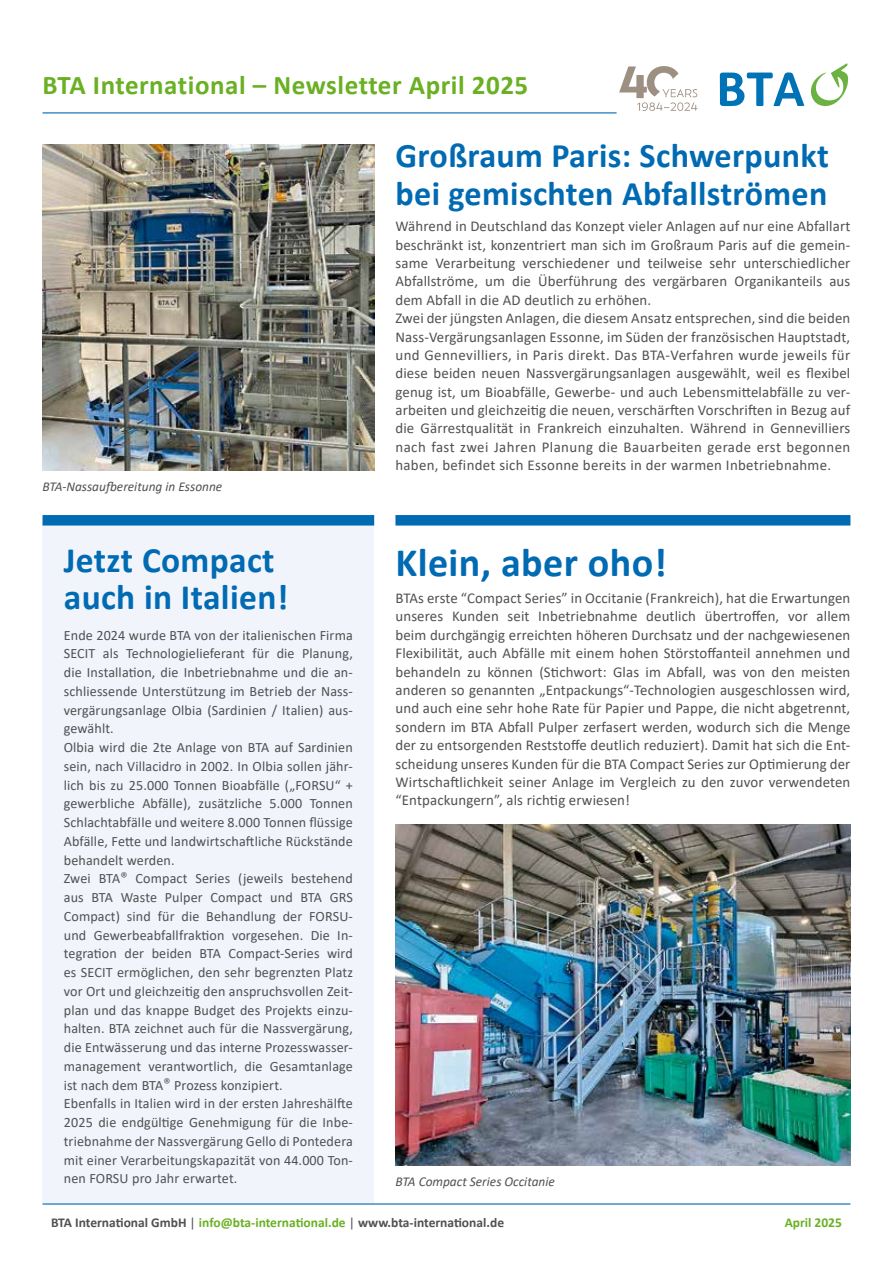
<style>
.page{position:relative;width:893px;height:1263px;background:#fff}
.page>*{position:absolute;margin:0;border:0;box-sizing:border-box;transform-origin:0 0}
.t1{font:700 40.5px "Calibri";letter-spacing:.01em;color:#006ab3}
.t2{font:700 35.85px/37.5px "Calibri";letter-spacing:.01em;color:#006ab3}
.t3{font:700 34.5px/37.5px "Calibri";letter-spacing:.01em;color:#006ab3}
.t4{font:700 27px "Calibri";letter-spacing:.02em;color:#6ab023}
.t5{font:15px/18.3px "Calibri";letter-spacing:.01em;color:#505153}
.t6{font:14.25px/18.8px "Calibri";letter-spacing:.01em;color:#505153}
.t7{font:700 13.5px "Calibri";color:#505153}
.t8{font:italic 13.5px "Calibri";color:#505153}
.t9{font:700 13.5px "Calibri";color:#6ab023}
.s1{font-weight:400}
.s2{color:#6ab023}
</style>
<div class="page">
<div style="left:43px;top:519px;width:331px;height:684px;background:#f1f4fa"></div>
<div style="left:395px;top:515px;width:455px;height:10px;background:#006ab3"></div>
<img style="left:43px;top:145px;width:331px;height:325px">
<hr style="left:43px;top:1203px;width:807px;height:1px;background:#006ab3">
<img style="left:395px;top:825px;width:455px;height:340px">
<hr style="left:43px;top:112px;width:574px;height:1px;background:#006ab3">
<svg style="left:720px;top:63px;width:128px;height:44px"></svg>
<svg style="left:619px;top:66px;width:78px;height:45px"></svg>
<div style="left:43px;top:515px;width:331px;height:10px;background:#006ab3"></div>
<h3 class="t4" style="left:43px;top:66px;width:487px">BTA International – Newsletter April 2025</h3>
<h3 class="t3" style="left:395px;top:137px;width:435px">Großraum Paris: Schwerpunkt bei gemischten Abfallströmen</h3>
<p class="t8" style="left:43px;top:477px;width:181px">BTA-Nassaufbereitung in Essonne</p>
<p class="t5" style="left:395px;top:217px;width:456px">Während in Deutschland das Konzept vieler Anlagen auf nur eine Abfallart beschränkt ist, konzentriert man sich im Großraum Paris auf die gemein&shy;same Verarbeitung verschiedener und teilweise sehr unterschiedlicher Abfallströme, um die Überführung des vergärbaren Organikanteils aus dem Abfall in die AD deutlich zu erhöhen.<br>Zwei der jüngsten Anlagen, die diesem Ansatz entsprechen, sind die beiden Nass-Vergärungsanlagen Essonne, im Süden der französischen Hauptstadt, und Gennevilliers, in Paris direkt. Das BTA-Verfahren wurde jeweils für diese beiden neuen Nassvergärungsanlagen ausgewählt, weil es flexibel genug ist, um Bioabfälle, Gewerbe- und auch Lebensmittelabfälle zu ver&shy;arbeiten und gleichzeitig die neuen, verschärften Vorschriften in Bezug auf die Gärrestqualität in Frankreich einzuhalten. Während in Gennevilliers nach fast zwei Jahren Planung die Bauarbeiten gerade erst begonnen haben, befindet sich Essonne bereits in der warmen Inbetriebnahme.</p>
<h1 class="t1" style="left:395px;top:533px;width:273px">Klein, aber oho!</h1>
<p class="t5" style="left:395px;top:589px;width:456px;text-align:justify">BTAs erste “Compact Series” in Occitanie (Frankreich), hat die Erwartungen unseres Kunden seit Inbetriebnahme deutlich übertroffen, vor allem beim durchgängig erreichten höheren Durchsatz und der nachgewiesenen Flexibilität, auch Abfälle mit einem hohen Störstoffanteil annehmen und behandeln zu können (Stichwort: Glas im Abfall, was von den meisten anderen so genannten „Entpackungs“-Technologien ausgeschlossen wird, und auch eine sehr hohe Rate für Papier und Pappe, die nicht abgetrennt, sondern im BTA Abfall Pulper zerfasert werden, wodurch sich die Menge der zu entsorgenden Reststoffe deutlich reduziert). Damit hat sich die Ent&shy;scheidung unseres Kunden für die BTA Compact Series zur Optimierung der Wirtschaftlichkeit seiner Anlage im Vergleich zu den zuvor verwendeten “Entpackungern”, als richtig erwiesen!</p>
<h2 class="t2" style="left:64px;top:541px;width:226px">Jetzt Compact auch in Italien!</h2>
<p class="t6" style="left:64px;top:625px;width:291px">Ende 2024 wurde BTA von der italienischen Firma SECIT als Technologielieferant für die Planung, die Installation, die Inbetriebnahme und die an&shy;schliessende Unterstützung im Betrieb der Nass&shy;vergärungsanlage Olbia (Sardinien / Italien) aus&shy;gewählt.<br>Olbia wird die 2te Anlage von BTA auf Sardinien sein, nach Villacidro in 2002. In Olbia sollen jähr&shy;lich bis zu 25.000 Tonnen Bioabfälle („FORSU“ + gewerbliche Abfälle), zusätzliche 5.000 Tonnen Schlachtabfälle und weitere 8.000 Tonnen flüssige Abfälle, Fette und landwirtschaftliche Rückstände behandelt werden.<br>Zwei BTA® Compact Series (jeweils bestehend aus BTA Waste Pulper Compact und BTA GRS Compact) sind für die Behandlung der FORSU&shy;und Gewerbeabfallfraktion vorgesehen. Die In&shy;tegration der beiden BTA Compact-Series wird es SECIT ermöglichen, den sehr begrenzten Platz vor Ort und gleichzeitig den anspruchsvollen Zeit&shy;plan und das knappe Budget des Projekts einzu&shy;halten. BTA zeichnet auch für die Nassvergärung, die Entwässerung und das interne Prozesswasser&shy;management verantwortlich, die Gesamtanlage ist nach dem BTA® Prozess konzipiert.<br>Ebenfalls in Italien wird in der ersten Jahreshälfte 2025 die endgültige Genehmigung für die Inbe&shy;triebnahme der Nassvergärung Gello di Pontedera mit einer Verarbeitungskapazität von 44.000 Ton&shy;nen FORSU pro Jahr erwartet.</p>
<p class="t8" style="left:395px;top:1172px;width:161px">BTA Compact Series Occitanie</p>
<p class="t7" style="left:51px;top:1213px;width:455px">BTA International GmbH <span class="s1">|</span> <span class="s2">info@bta-international.de</span> <span class="s1">|</span> www.bta-international.de</p>
<p class="t9" style="left:785px;top:1213px;width:59px">April 2025</p>
</div>
